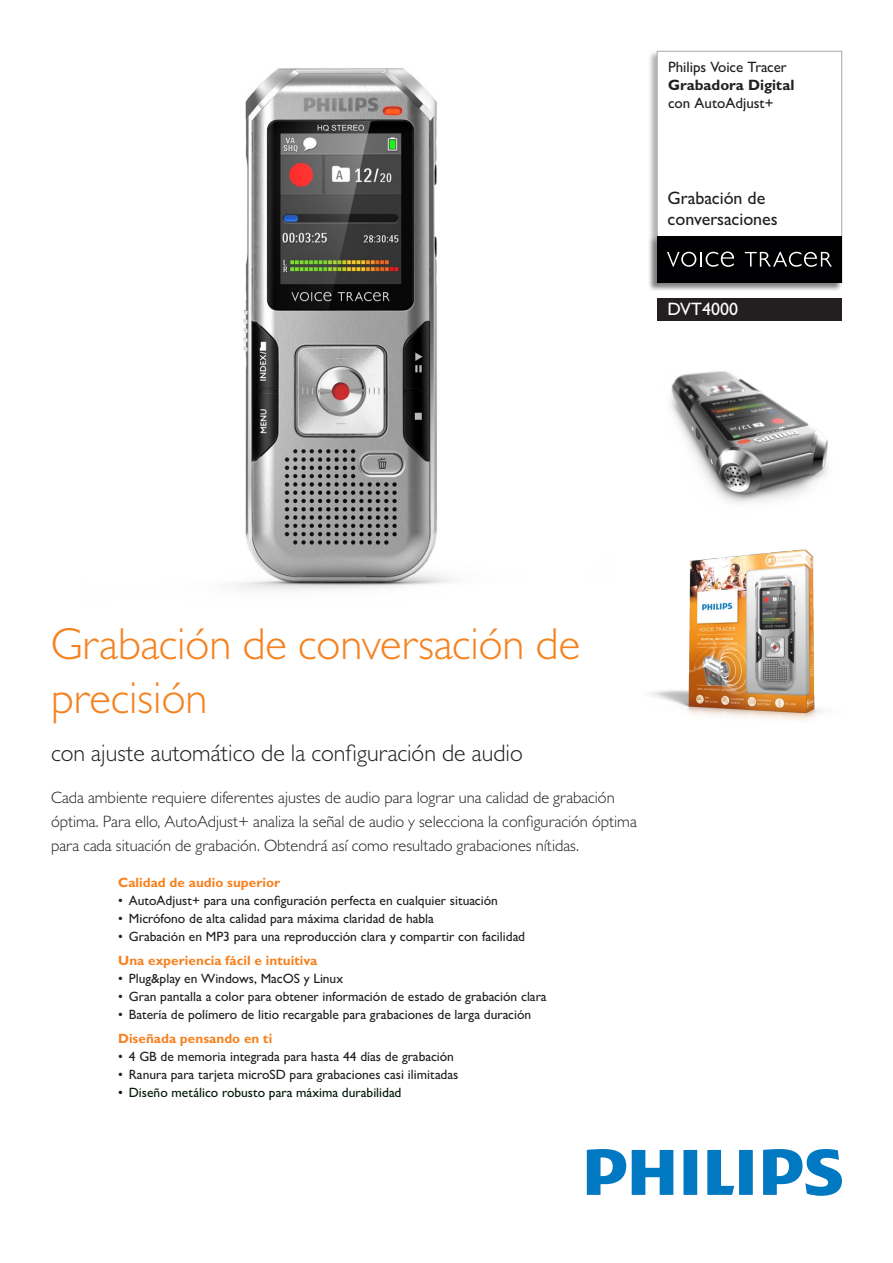
<style>
.page{position:relative;width:893px;height:1263px;background:#fff}
.page>*{position:absolute;margin:0;border:0;box-sizing:border-box;transform-origin:0 0}
.t1{font:300 45px/54px "Gill Sans MT Pro";color:#f58220}
.t2{font:300 24px "Gill Sans MT Pro";color:#231f20}
.t3{font:500 18px/21.6px "Gill Sans MT Pro";color:#231f20}
.t4{font:500 18px "Gill Sans MT Pro";color:#fff}
.t5{font:300 16.5px/24px "Gill Sans MT Pro";color:#231f20}
.t6{font:500 15px "Gill Sans MT Pro";color:#231f20}
.t7{font:700 15px "Gill Sans MT Pro";color:#231f20}
.t8{font:500 13.5px "Gill Sans MT Pro";color:#231f20}
.t9{font:700 13.5px "Gill Sans MT Pro";color:#f58220}
.t10{font:500 13.5px "Gill Sans MT Pro";color:#00190a}
</style>
<div class="page">
<img style="left:234px;top:68px;width:219px;height:522px">
<svg style="left:587px;top:1149px;width:255px;height:47px"></svg>
<img style="left:670px;top:371px;width:158px;height:133px">
<img style="left:650px;top:549px;width:172px;height:172px">
<div style="left:648px;top:51px;width:194px;height:240px;background:#231f20;opacity:.35"></div>
<div style="left:657px;top:51px;width:185px;height:231px;background:#fff"></div>
<div style="left:657px;top:51px;width:185px;height:231px;border:1px solid #a8a9ad"></div>
<div style="left:648px;top:235px;width:194px;height:56px;background:#231f20;opacity:.35"></div>
<div style="left:657px;top:236px;width:185px;height:46px;background:#000002"></div>
<svg style="left:667px;top:251px;width:67px;height:16px"></svg>
<svg style="left:745px;top:252px;width:87px;height:15px"></svg>
<div style="left:657px;top:298px;width:185px;height:23px;background:#231f20"></div>
<p class="t6" style="left:668px;top:58px;width:120px">Philips Voice Tracer</p>
<p class="t7" style="left:668px;top:76px;width:128px">Grabadora Digital</p>
<p class="t6" style="left:668px;top:94px;width:107px">con AutoAdjust+</p>
<h3 class="t3" style="left:668px;top:187px;width:112px">Grabación de conversaciones</h3>
<h3 class="t4" style="left:668px;top:298px;width:72px">DVT4000</h3>
<h1 class="t1" style="left:51px;top:616px;width:531px">Grabación de conversación de precisión</h1>
<h2 class="t2" style="left:51px;top:738px;width:473px">con ajuste automático de la configuración de audio</h2>
<p class="t5" style="left:51px;top:785px;width:587px">Cada ambiente requiere diferentes ajustes de audio para lograr una calidad de grabación óptima. Para ello, AutoAdjust+ analiza la señal de audio y selecciona la configuración óptima para cada situación de grabación. Obtendrá así como resultado grabaciones nítidas.</p>
<p class="t9" style="left:118px;top:874px;width:163px">Calidad de audio superior</p>
<p class="t8" style="left:118px;top:892px;width:381px">• AutoAdjust+ para una configuración perfecta en cualquier situación</p>
<p class="t8" style="left:118px;top:910px;width:317px">• Micrófono de alta calidad para máxima claridad de habla</p>
<p class="t8" style="left:118px;top:928px;width:408px">• Grabación en MP3 para una reproducción clara y compartir con facilidad</p>
<p class="t9" style="left:118px;top:952px;width:201px">Una experiencia fácil e intuitiva</p>
<p class="t8" style="left:118px;top:970px;width:226px">• Plug&amp;play en Windows, MacOS y Linux</p>
<p class="t8" style="left:118px;top:988px;width:430px">• Gran pantalla a color para obtener información de estado de grabación clara</p>
<p class="t8" style="left:118px;top:1006px;width:415px">• Batería de polímero de litio recargable para grabaciones de larga duración</p>
<p class="t9" style="left:118px;top:1030px;width:156px">Diseñada pensando en ti</p>
<p class="t8" style="left:118px;top:1048px;width:337px">• 4 GB de memoria integrada para hasta 44 días de grabación</p>
<p class="t8" style="left:118px;top:1066px;width:342px">• Ranura para tarjeta microSD para grabaciones casi ilimitadas</p>
<p class="t10" style="left:118px;top:1084px;width:285px">• Diseño metálico robusto para máxima durabilidad</p>
</div>
